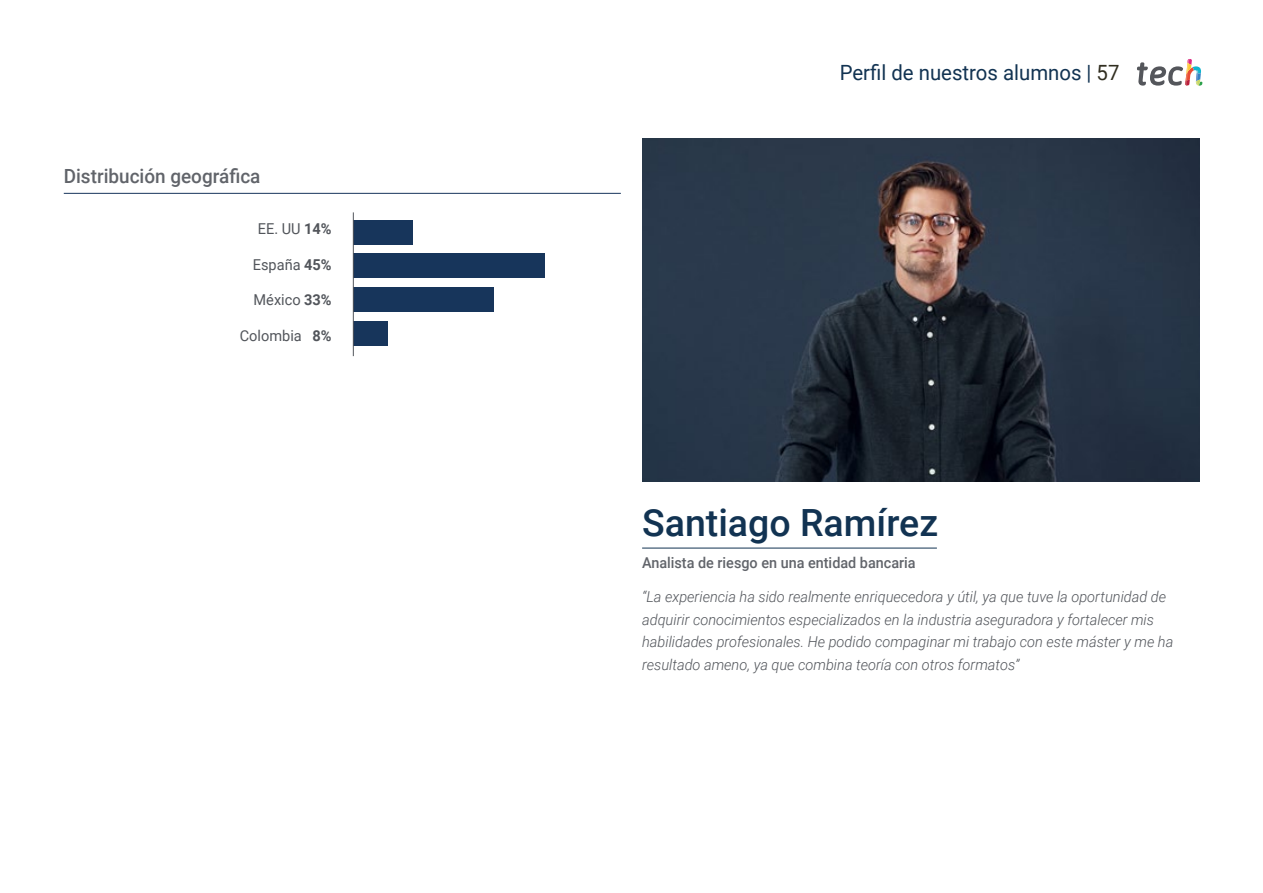
<style>
.page{position:relative;width:1263px;height:893px;background:#fff}
.page>*{position:absolute;margin:0;border:0;box-sizing:border-box;transform-origin:0 0}
.t1{font:500 37.5px "Roboto";color:#123352}
.t2{font:21px "Roboto";color:#123352}
.t3{font:500 19.5px "Roboto";color:#61646a}
.t4{font:italic 300 15px/22.5px "Roboto";color:#52555b}
.t5{font:500 15px "Roboto";color:#61646a;scale:.96 1}
.t6{font:15px "Roboto";color:#52555b}
.s1{font-weight:700}
.s2{color:#312e20}
</style>
<div class="page">
<hr style="left:642px;top:548px;width:295px;height:1px;background:#123352">
<hr style="left:64px;top:193px;width:557px;height:1px;background:#17355b">
<div style="left:353px;top:220px;width:60px;height:25px;background:#17355b"></div>
<div style="left:353px;top:254px;width:192px;height:24px;background:#17355b"></div>
<div style="left:353px;top:287px;width:141px;height:25px;background:#17355b"></div>
<div style="left:353px;top:321px;width:34px;height:24px;background:#17355b"></div>
<hr style="left:353px;top:212px;width:1px;height:144px;background:#52555b">
<img style="left:642px;top:138px;width:557px;height:343px">
<svg style="left:1137px;top:59px;width:65px;height:27px"></svg>
<h3 class="t3" style="left:64px;top:162px;width:198px">Distribución geográfica</h3>
<p class="t6" style="left:258px;top:218px;width:75px">EE. UU <span class="s1">14%</span></p>
<p class="t6" style="left:253px;top:254px;width:80px">España <span class="s1">45%</span></p>
<p class="t6" style="left:254px;top:289px;width:80px">México <span class="s1">33%</span></p>
<p class="t6" style="left:240px;top:325px;width:93px">Colombia <span class="s1">8%</span></p>
<h2 class="t2" style="left:840px;top:57px;width:281px">Perfil de nuestros alumnos | <span class="s2">57</span></h2>
<h1 class="t1" style="left:642px;top:496px;width:298px">Santiago Ramírez</h1>
<p class="t5" style="left:642px;top:552px;width:286px">Analista de riesgo en una entidad bancaria</p>
<p class="t4" style="left:642px;top:585px;width:533px">“La experiencia ha sido realmente enriquecedora y útil, ya que tuve la oportunidad de adquirir conocimientos especializados en la industria aseguradora y fortalecer mis habilidades profesionales. He podido compaginar mi trabajo con este máster y me ha resultado ameno, ya que combina teoría con otros formatos”</p>
</div>
